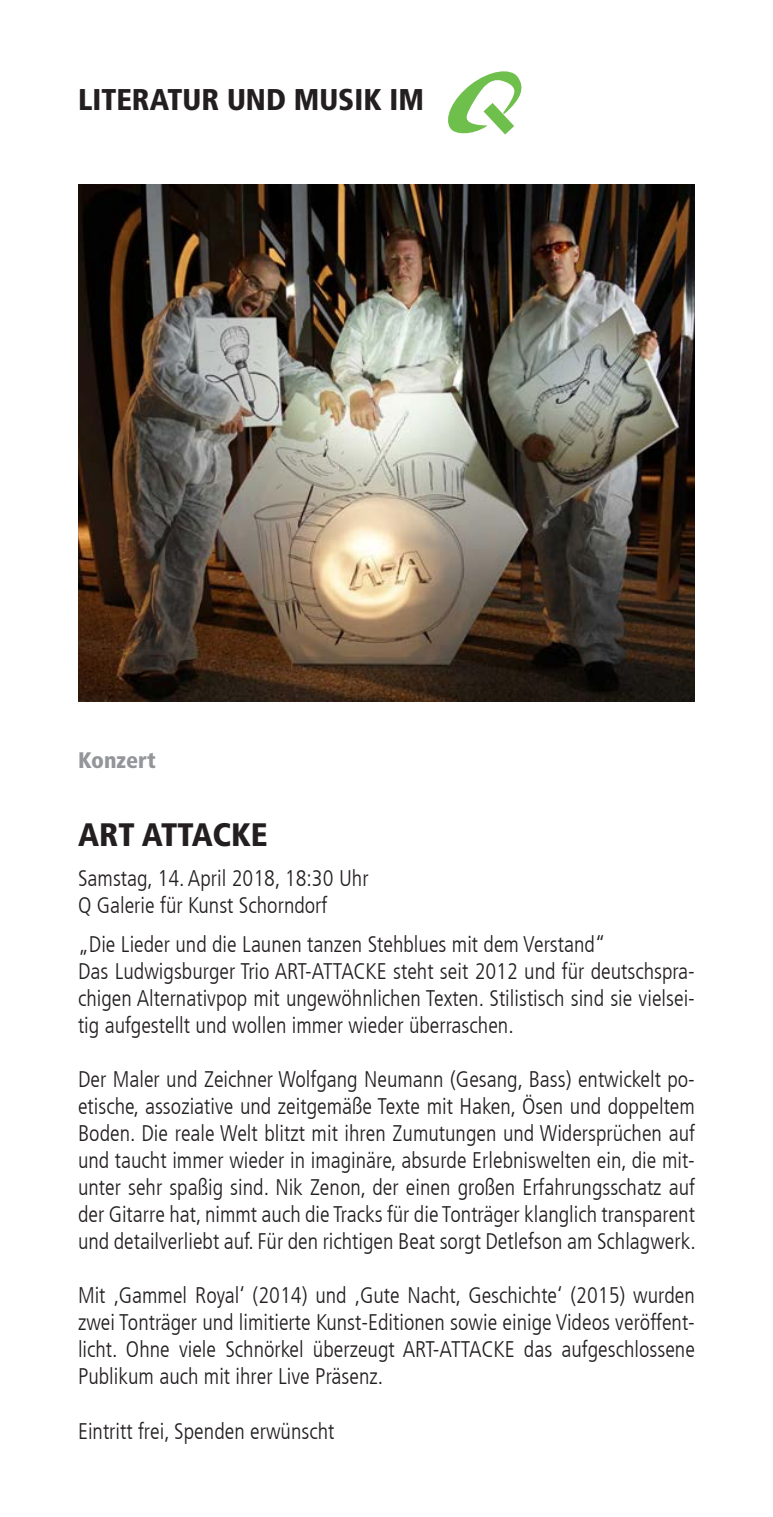
<style>
.page{position:relative;width:773px;height:1517px;background:#fff}
.page>*{position:absolute;margin:0;border:0;box-sizing:border-box;transform-origin:0 0}
.t1{font:900 condensed 32.5px "Frutiger LT Com";color:#231f20}
.t2{font:900 condensed 30px "Frutiger LT Com";color:#231f20}
.t3{font:300 condensed 22.5px/27px "Frutiger LT Com";color:#231f20}
.t4{font:900 condensed 22.5px "Frutiger LT Com";color:#939598}
</style>
<div class="page">
<svg style="left:448px;top:71px;width:74px;height:64px"></svg>
<img style="left:78px;top:184px;width:616px;height:518px">
<h2 class="t2" style="left:78px;top:82px;width:347px">LITERATUR UND MUSIK IM</h2>
<p class="t4" style="left:78px;top:747px;width:79px">Konzert</p>
<h1 class="t1" style="left:78px;top:815px;width:191px">ART ATTACKE</h1>
<p class="t3" style="left:78px;top:865px;width:292px">Samstag, 14. April 2018, 18:30 Uhr<br>Q Galerie für Kunst Schorndorf</p>
<p class="t3" style="left:78px;top:931px;width:618px">„Die Lieder und die Launen tanzen Stehblues mit dem Verstand“<br>Das Ludwigsburger Trio ART-ATTACKE steht seit 2012 und für deutschspra&shy;chigen Alternativpop mit ungewöhnlichen Texten. Stilistisch sind sie vielsei&shy;tig aufgestellt und wollen immer wieder überraschen.</p>
<p class="t3" style="left:78px;top:1066px;width:619px;text-align:justify">Der Maler und Zeichner Wolfgang Neumann (Gesang, Bass) entwickelt po&shy;etische, assoziative und zeitgemäße Texte mit Haken, Ösen und doppeltem Boden. Die reale Welt blitzt mit ihren Zumutungen und Widersprüchen auf und taucht immer wieder in imaginäre, absurde Erlebniswelten ein, die mit&shy;unter sehr spaßig sind. Nik Zenon, der einen großen Erfahrungsschatz auf der Gitarre hat, nimmt auch die Tracks für die Tonträger klanglich transparent und detailverliebt auf. Für den richtigen Beat sorgt Detlefson am Schlagwerk.</p>
<p class="t3" style="left:78px;top:1282px;width:618px;text-align:justify">Mit ‚Gammel Royal‘ (2014) und ‚Gute Nacht, Geschichte‘ (2015) wurden zwei Tonträger und limitierte Kunst-Editionen sowie einige Videos veröffent&shy;licht. Ohne viele Schnörkel überzeugt ART-ATTACKE das aufgeschlossene Publikum auch mit ihrer Live Präsenz.</p>
<p class="t3" style="left:78px;top:1417px;width:258px">Eintritt frei, Spenden erwünscht</p>
</div>
